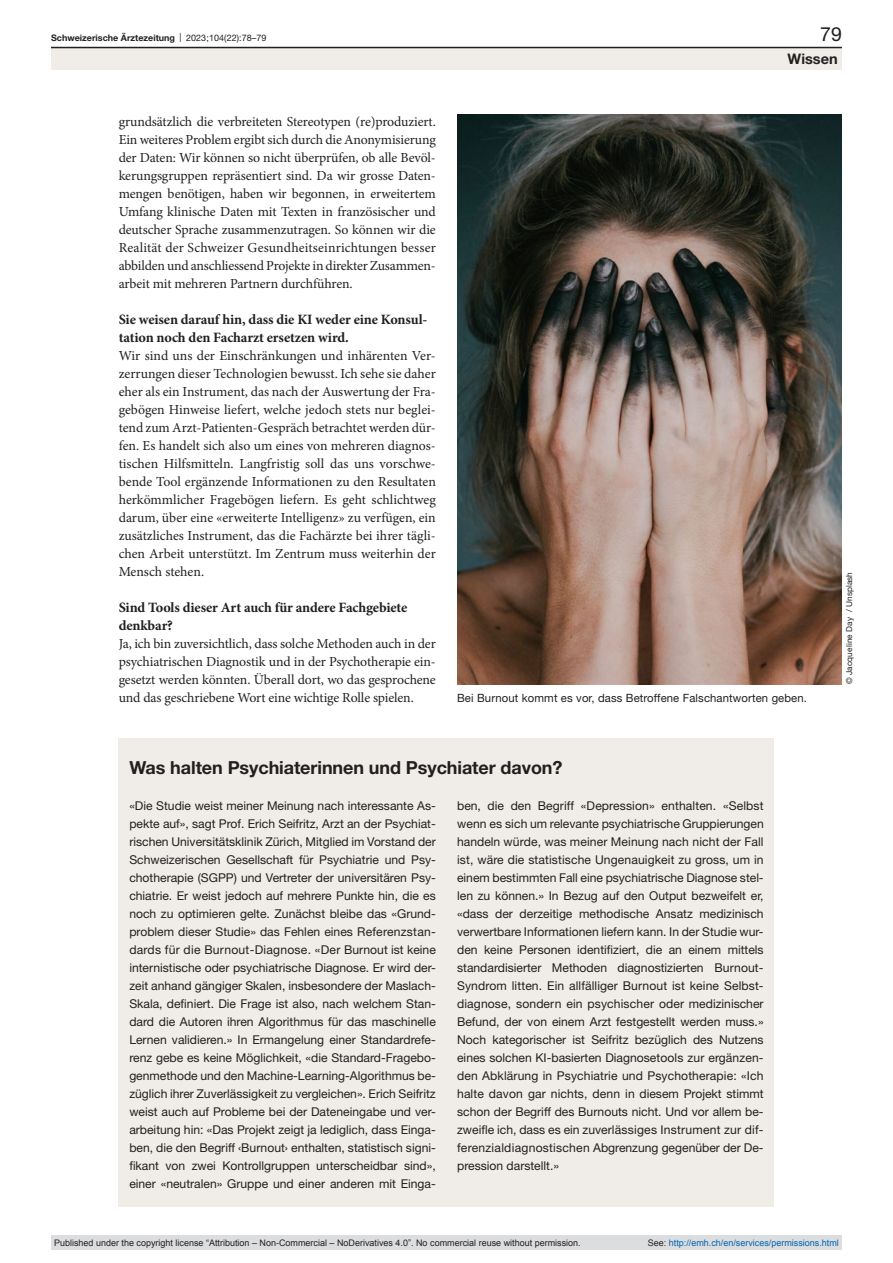
<style>
.page{position:relative;width:893px;height:1263px;background:#fff}
.page>*{position:absolute;margin:0;border:0;box-sizing:border-box;transform-origin:0 0}
.t1{font:19.5px "Helvetica Neue LT Pro";color:#231f20}
.box-head1{font:700 18px "Helvetica Neue LT Pro";letter-spacing:-.005em;color:#231f20}
.t2{font:700 14.55px "Helvetica Neue LT Pro";color:#231f20}
.interview-question{font:700 14.25px/18px "Minion Pro";letter-spacing:-.01em;color:#231f20}
.interview-answer{font:13.8px/18px "Minion Pro";letter-spacing:-.01em;color:#231f20;text-align:justify}
.box-paragraph{font:12.15px/18px "Helvetica Neue LT Pro";color:#231f20;text-align:justify}
.figure-caption{font:11.4px "Helvetica Neue LT Pro";letter-spacing:.01em;color:#231f20}
.t3{font:9px "Arial";color:#231f20}
.t4{font:9px "Arial";color:#0066b3}
.t5{font:700 9px "Helvetica Neue LT Pro";color:#231f20}
.credits{font:8.25px "Helvetica Neue LT Pro";letter-spacing:.01em;color:#231f20}
.s1{font-weight:400}
.s2{color:#231f20}
</style>
<div class="page">
<img style="left:457px;top:115px;width:385px;height:569px">
<div style="left:119px;top:738px;width:655px;height:468px;background:#f0ece7"></div>
<div style="left:51px;top:48px;width:791px;height:22px;background:#f0ece7"></div>
<hr style="left:51px;top:47px;width:791px;height:1px;background:#231f20">
<div style="left:51px;top:1235px;width:791px;height:15px;background:#dcdddf"></div>
<p class="t5" style="left:51px;top:32px;width:217px">Schweizerische Ärztezeitung <span class="s1">| 2023;104(22):78–79</span></p>
<h1 class="t1" style="left:820px;top:22px;width:23px">79</h1>
<p class="interview-answer" style="left:119px;top:113px;width:319px">grundsätzlich die verbreiteten Stereotypen (re)produziert.<br>Ein weiteres Problem ergibt sich durch die Anonymisierung der Daten: Wir können so nicht überprüfen, ob alle Bevöl&shy;kerungsgruppen repräsentiert sind. Da wir grosse Daten&shy;mengen benötigen, haben wir begonnen, in erweitertem Umfang klinische Daten mit Texten in französischer und deutscher Sprache zusammenzutragen. So können wir die Realität der Schweizer Gesundheitseinrichtungen besser abbilden und anschliessend Projekte in direkter Zusammen&shy;arbeit mit mehreren Partnern durchführen.</p>
<p class="interview-question" style="left:119px;top:310px;width:310px">Sie weisen darauf hin, dass die KI weder eine Konsul&shy;tation noch den Facharzt ersetzen wird.</p>
<p class="interview-answer" style="left:119px;top:347px;width:319px">Wir sind uns der Einschränkungen und inhärenten Ver&shy;zerrungen dieser Technologien bewusst. Ich sehe sie daher eher als ein Instrument, das nach der Auswertung der Fra&shy;gebögen Hinweise liefert, welche jedoch stets nur beglei&shy;tend zum Arzt-Patienten-Gespräch betrachtet werden dür&shy;fen. Es handelt sich also um eines von mehreren diagnos&shy;tischen Hilfsmitteln. Langfristig soll das uns vorschwe&shy;bende Tool ergänzende Informationen zu den Resultaten herkömmlicher Fragebögen liefern. Es geht schlichtweg darum, über eine «erweiterte Intelligenz» zu verfügen, ein zusätzliches Instrument, das die Fachärzte bei ihrer tägli&shy;chen Arbeit unterstützt. Im Zentrum muss weiterhin der Mensch stehen.</p>
<p class="interview-question" style="left:119px;top:598px;width:290px">Sind Tools dieser Art auch für andere Fachgebiete denkbar?</p>
<p class="interview-answer" style="left:119px;top:635px;width:319px">Ja, ich bin zuversichtlich, dass solche Methoden auch in der psychiatrischen Diagnostik und in der Psychotherapie ein&shy;gesetzt werden könnten. Überall dort, wo das gesprochene und das geschriebene Wort eine wichtige Rolle spielen.</p>
<p class="t2" style="left:788px;top:49px;width:52px">Wissen</p>
<p class="figure-caption" style="left:457px;top:691px;width:351px">Bei Burnout kommt es vor, dass Betroffene Falschantworten geben.</p>
<p class="credits" style="left:844px;top:684px;width:114px;rotate:-90deg">© Jacqueline Day / Unsplash</p>
<p class="box-head1" style="left:129px;top:756px;width:435px">Was halten Psychiaterinnen und Psychiater davon?</p>
<p class="box-paragraph" style="left:129px;top:796px;width:308px">«Die Studie weist meiner Meinung nach interessante As&shy;pekte auf», sagt Prof. Erich Seifritz, Arzt an der Psychiat&shy;rischen Universitätsklinik Zürich, Mitglied im Vorstand der Schweizerischen Gesellschaft für Psychiatrie und Psy&shy;chotherapie (SGPP) und Vertreter der universitären Psy&shy;chiatrie. Er weist jedoch auf mehrere Punkte hin, die es noch zu optimieren gelte. Zunächst bleibe das «Grund&shy;problem dieser Studie» das Fehlen eines Referenzstan&shy;dards für die Burnout-Diagnose. «Der Burnout ist keine internistische oder psychiatrische Diagnose. Er wird der&shy;zeit anhand gängiger Skalen, insbesondere der Maslach-Skala, definiert. Die Frage ist also, nach welchem Stan&shy;dard die Autoren ihren Algorithmus für das maschinelle Lernen validieren.» In Ermangelung einer Standardrefe&shy;renz gebe es keine Möglichkeit, «die Standard-Fragebo&shy;genmethode und den Machine-Learning-Algorithmus be&shy;züglich ihrer Zuverlässigkeit zu vergleichen». Erich Seifritz weist auch auf Probleme bei der Dateneingabe und ver&shy;arbeitung hin: «Das Projekt zeigt ja lediglich, dass Einga&shy;ben, die den Begriff ‹Burnout› enthalten, statistisch signi&shy;fikant von zwei Kontrollgruppen unterscheidbar sind», einer «neutralen» Gruppe und einer anderen mit Einga-</p>
<p class="box-paragraph" style="left:457px;top:796px;width:308px">ben, die den Begriff «Depression» enthalten. «Selbst wenn es sich um relevante psychiatrische Gruppierungen handeln würde, was meiner Meinung nach nicht der Fall ist, wäre die statistische Ungenauigkeit zu gross, um in einem bestimmten Fall eine psychiatrische Diagnose stel&shy;len zu können.» In Bezug auf den Output bezweifelt er, «dass der derzeitige methodische Ansatz medizinisch verwertbare Informationen liefern kann. In der Studie wur&shy;den keine Personen identifiziert, die an einem mittels standardisierter Methoden diagnostizierten Burnout-Syndrom litten. Ein allfälliger Burnout ist keine Selbst&shy;diagnose, sondern ein psychischer oder medizinischer Befund, der von einem Arzt festgestellt werden muss.» Noch kategorischer ist Seifritz bezüglich des Nutzens eines solchen KI-basierten Diagnosetools zur ergänzen&shy;den Abklärung in Psychiatrie und Psychotherapie: «Ich halte davon gar nichts, denn in diesem Projekt stimmt schon der Begriff des Burnouts nicht. Und vor allem be&shy;zweifle ich, dass es ein zuverlässiges Instrument zur dif&shy;ferenzialdiagnostischen Abgrenzung gegenüber der De&shy;pression darstellt.»</p>
<p class="t3" style="left:54px;top:1237px;width:528px">Published under the copyright license “Attribution – Non-Commercial – NoDerivatives 4.0”. No commercial reuse without permission.</p>
<p class="t4" style="left:648px;top:1237px;width:193px"><span class="s2">See:</span> http://emh.ch/en/services/permissions.html</p>
</div>
